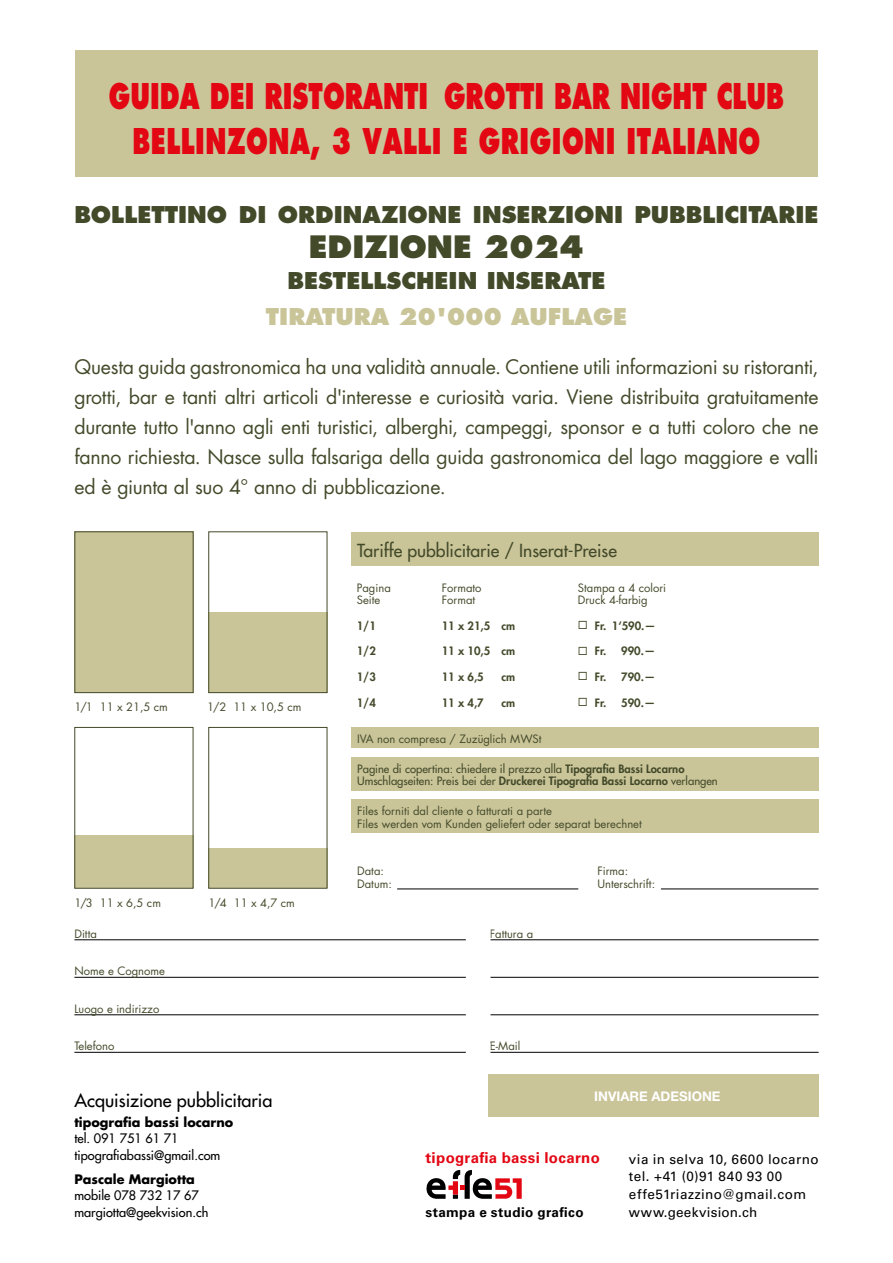
<style>
.page{position:relative;width:893px;height:1263px;background:#fff}
.page>*{position:absolute;margin:0;border:0;box-sizing:border-box;transform-origin:0 0}
.t1{font:800 34.5px/45px "Futura Std";color:#e30613;text-align:center;scale:.7 1}
.t2{font:800 30px "Futura Std";color:#434a2a}
.t3{font:800 22.5px "Futura Std";color:#434a2a}
.t4{font:800 22.5px "Futura Std";color:#cac599}
.t5{font:19.5px/30px "Futura Std";letter-spacing:-.015em;color:#434a2a;text-align:justify}
.t6{font:500 18px "Futura Std";color:#000}
.t7{font:500 17.55px "Futura Std";color:#434a2a}
.t8{font:700 15px "Univers LT Std";letter-spacing:.02em;color:#e30613}
.t9{font:13.5px/16.5px "Univers LT Std";letter-spacing:.03em;color:#000}
.t10{font:700 13.5px "Univers LT Std";letter-spacing:.025em;color:#000}
.t11{font:700 13.35px "Helvetica Neue";color:#fff}
.t12{font:500 12.75px/16.5px "Futura Std";color:#000}
.t13{font:700 12.75px "Futura Std";color:#000}
.t14{font:11.25px/12.8px "Futura Std";color:#434a2a}
.t15{font:500 11.25px/12.8px "Futura Std";color:#434a2a}
.t16{font:800 11.25px "Futura Std";color:#434a2a}
.s1{font-weight:800}
</style>
<div class="page">
<div style="left:74px;top:532px;width:119px;height:161px;background:#cac599"></div>
<div style="left:351px;top:757px;width:467px;height:33px;background:#cac599"></div>
<div style="left:351px;top:800px;width:467px;height:33px;background:#cac599"></div>
<div style="left:208px;top:612px;width:119px;height:81px;background:#cac599"></div>
<div style="left:351px;top:532px;width:467px;height:33px;background:#cac599"></div>
<div style="left:75px;top:51px;width:743px;height:126px;background:#cac599"></div>
<div style="left:74px;top:835px;width:119px;height:53px;background:#cac599"></div>
<div style="left:74px;top:531px;width:120px;height:162px;border:1px solid #434a2a"></div>
<div style="left:208px;top:531px;width:119px;height:162px;border:1px solid #434a2a"></div>
<div style="left:74px;top:727px;width:119px;height:162px;border:1px solid #434a2a"></div>
<div style="left:351px;top:727px;width:467px;height:21px;background:#cac599"></div>
<hr style="left:661px;top:889px;width:157px;height:1px;background:#000">
<hr style="left:397px;top:889px;width:181px;height:1px;background:#000">
<div style="left:208px;top:849px;width:119px;height:39px;background:#cac599"></div>
<div style="left:208px;top:727px;width:119px;height:162px;border:1px solid #434a2a"></div>
<hr style="left:74px;top:939px;width:745px;height:1px;background:#000">
<hr style="left:74px;top:977px;width:745px;height:1px;background:#000">
<hr style="left:74px;top:1014px;width:745px;height:1px;background:#000">
<hr style="left:74px;top:1052px;width:745px;height:1px;background:#000">
<div style="left:466px;top:928px;width:24px;height:98px;background:#fff"></div>
<div style="left:466px;top:1043px;width:24px;height:13px;background:#fff"></div>
<svg style="left:426px;top:1170px;width:96px;height:29px"></svg>
<div style="left:488px;top:1074px;width:331px;height:43px;background:#cac599"></div>
<h1 class="t1" style="left:109px;top:74px;width:966px">GUIDA DEI RISTORANTI GROTTI BAR NIGHT CLUB<br>BELLINZONA, 3 VALLI E GRIGIONI ITALIANO</h1>
<p class="t3" style="left:74px;top:200px;width:746px">BOLLETTINO DI ORDINAZIONE INSERZIONI PUBBLICITARIE</p>
<h2 class="t2" style="left:309px;top:227px;width:277px">EDIZIONE 2024</h2>
<p class="t3" style="left:287px;top:266px;width:320px">BESTELLSCHEIN INSERATE</p>
<p class="t4" style="left:266px;top:302px;width:363px">TIRATURA 20'000 AUFLAGE</p>
<p class="t5" style="left:74px;top:352px;width:746px">Questa guida gastronomica ha una validità annuale. Contiene utili informazioni su ristoranti, grotti, bar e tanti altri articoli d'interesse e curiosità varia. Viene distribuita gratuitamente durante tutto l'anno agli enti turistici, alberghi, campeggi, sponsor e a tutti coloro che ne fanno richiesta. Nasce sulla falsariga della guida gastronomica del lago maggiore e valli ed è giunta al suo 4° anno di pubblicazione.</p>
<p class="t14" style="left:74px;top:701px;width:95px">1/1 11 x 21,5 cm</p>
<p class="t14" style="left:207px;top:701px;width:96px">1/2 11 x 10,5 cm</p>
<p class="t14" style="left:74px;top:896px;width:88px">1/3 11 x 6,5 cm</p>
<p class="t14" style="left:208px;top:896px;width:88px">1/4 11 x 4,7 cm</p>
<p class="t7" style="left:357px;top:539px;width:261px">Tariffe pubblicitarie / Inserat-Preise</p>
<p class="t14" style="left:357px;top:581px;width:36px">Pagina</p>
<p class="t14" style="left:442px;top:581px;width:41px">Formato</p>
<p class="t14" style="left:578px;top:581px;width:90px">Stampa a 4 colori</p>
<p class="t14" style="left:357px;top:594px;width:25px">Seite</p>
<p class="t14" style="left:442px;top:594px;width:35px">Format</p>
<p class="t14" style="left:578px;top:594px;width:71px">Druck 4-farbig</p>
<p class="t16" style="left:357px;top:619px;width:21px">1/1</p>
<p class="t16" style="left:442px;top:619px;width:75px">11 x 21,5 cm</p>
<p class="t16" style="left:578px;top:619px;width:79px">◻ Fr. 1‘590.—</p>
<p class="t16" style="left:357px;top:644px;width:21px">1/2</p>
<p class="t16" style="left:442px;top:644px;width:75px">11 x 10,5 cm</p>
<p class="t16" style="left:578px;top:644px;width:30px">◻ Fr.</p>
<p class="t16" style="left:621px;top:644px;width:36px">990.—</p>
<p class="t16" style="left:357px;top:670px;width:21px">1/3</p>
<p class="t16" style="left:442px;top:670px;width:43px">11 x 6,5</p>
<p class="t16" style="left:501px;top:670px;width:15px">cm</p>
<p class="t16" style="left:578px;top:670px;width:30px">◻ Fr.</p>
<p class="t16" style="left:621px;top:670px;width:36px">790.—</p>
<p class="t16" style="left:357px;top:695px;width:21px">1/4</p>
<p class="t16" style="left:442px;top:695px;width:43px">11 x 4,7</p>
<p class="t16" style="left:501px;top:695px;width:15px">cm</p>
<p class="t16" style="left:578px;top:695px;width:30px">◻ Fr.</p>
<p class="t16" style="left:621px;top:695px;width:36px">590.—</p>
<p class="t14" style="left:357px;top:732px;width:186px">IVA non compresa / Zuzüglich MWSt</p>
<p class="t15" style="left:357px;top:762px;width:362px">Pagine di copertina: chiedere il prezzo alla <span class="s1">Tipografia Bassi Locarno<br></span>Umschlagseiten: Preis bei der <span class="s1">Druckerei Tipografia Bassi Locarno</span> verlangen</p>
<p class="t14" style="left:357px;top:805px;width:286px">Files forniti dal cliente o fatturati a parte<br>Files werden vom Kunden geliefert oder separat berechnet</p>
<p class="t14" style="left:357px;top:865px;width:28px">Data:</p>
<p class="t14" style="left:597px;top:865px;width:32px">Firma:</p>
<p class="t14" style="left:357px;top:878px;width:36px">Datum:</p>
<p class="t14" style="left:597px;top:878px;width:59px">Unterschrift:</p>
<p class="t14" style="left:74px;top:927px;width:24px">Ditta</p>
<p class="t14" style="left:490px;top:927px;width:45px">Fattura a</p>
<p class="t14" style="left:74px;top:965px;width:92px">Nome e Cognome</p>
<p class="t14" style="left:74px;top:1002px;width:86px">Luogo e indirizzo</p>
<p class="t14" style="left:74px;top:1040px;width:42px">Telefono</p>
<p class="t14" style="left:490px;top:1040px;width:32px">E-Mail</p>
<p class="t6" style="left:74px;top:1089px;width:200px">Acquisizione pubblicitaria</p>
<p class="t13" style="left:74px;top:1113px;width:160px">tipografia bassi locarno</p>
<p class="t12" style="left:74px;top:1130px;width:147px">tel. 091 751 61 71 tipografiabassi@gmail.com</p>
<p class="t13" style="left:74px;top:1170px;width:122px">Pascale Margiotta</p>
<p class="t12" style="left:74px;top:1187px;width:135px">mobile 078 732 17 67 margiotta@geekvision.ch</p>
<p class="t11" style="left:594px;top:1088px;width:128px">INVIARE ADESIONE</p>
<p class="t8" style="left:425px;top:1148px;width:176px">tipografia bassi locarno</p>
<p class="t10" style="left:425px;top:1204px;width:160px">stampa e studio grafico</p>
<p class="t9" style="left:629px;top:1151px;width:191px">via in selva 10, 6600 locarno tel. +41 (0)91 840 93 00</p>
<p class="t9" style="left:629px;top:1185px;width:179px;line-height:18px">effe51riazzino@gmail.com www.geekvision.ch</p>
</div>
